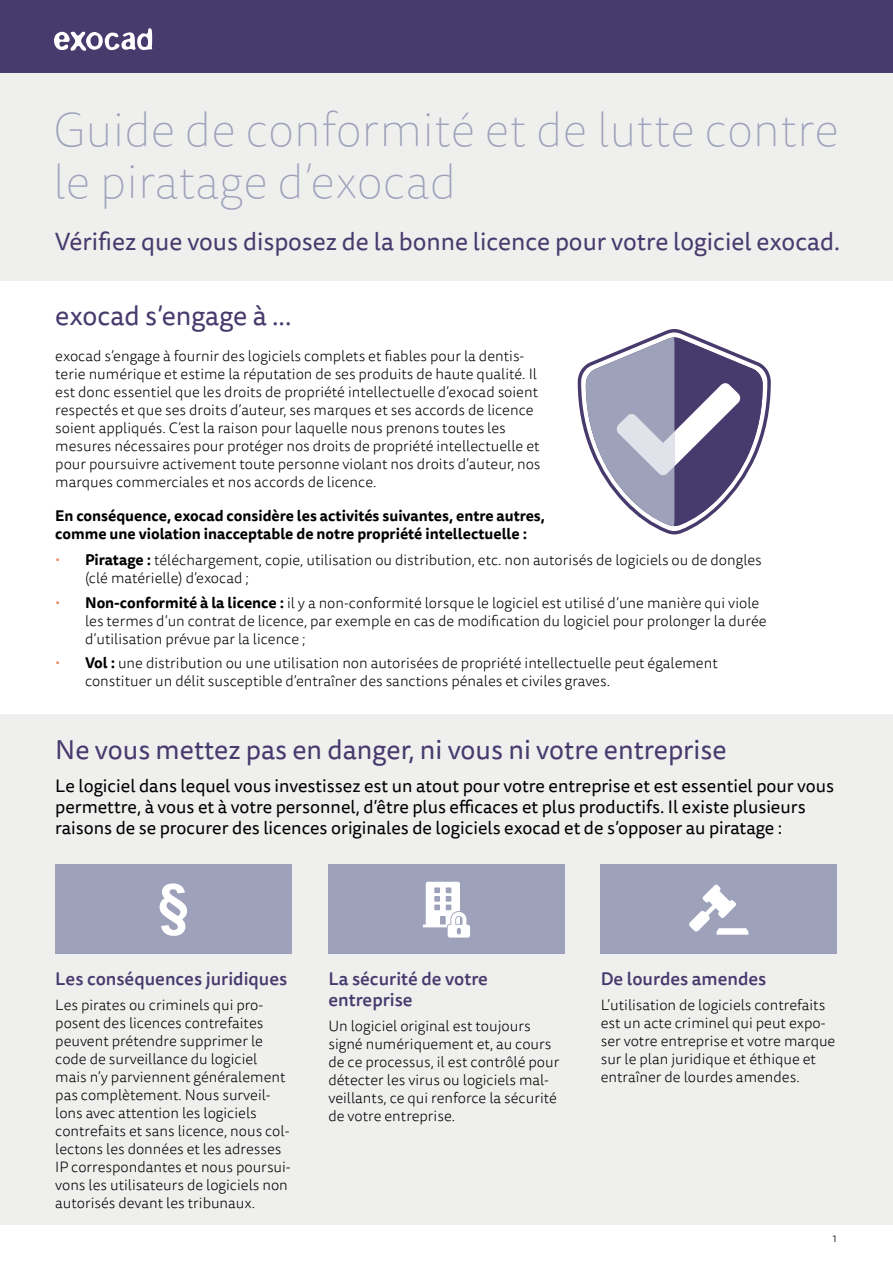
<style>
.page{position:relative;width:893px;height:1263px;background:#fff}
.page>*{position:absolute;margin:0;border:0;box-sizing:border-box;transform-origin:0 0}
.t1{font:100 48px/52.5px "Tisa Sans Pro";color:#9da1ba}
.t2{font:27px "Tisa Sans Pro";color:#473a6d}
.t3{font:24.75px "Tisa Sans Pro";color:#473a6d}
.t4{font:18px/21px "Tisa Sans Pro";color:#000}
.t5{font:500 18px/21px "Tisa Sans Pro";color:#473a6d}
.t6{font:500 18px "Tisa Sans Pro";color:#463a6d}
.t7{font:300 15px/18px "Tisa Sans Pro";color:#000}
.t8{font:700 15px/18px "Tisa Sans Pro";color:#000}
.t9{font:300 12px "Tisa Sans Pro";color:#000}
.s1{color:#ef895f}
.s2{font-weight:700}
</style>
<div class="page">
<div style="left:0;top:714px;width:893px;height:510px;background:#efefee"></div>
<div style="left:0;top:0;width:893px;height:281px;background:#efefee"></div>
<div style="left:0;top:0;width:893px;height:72px;background:#473a6d"></div>
<div style="left:55px;top:864px;width:236px;height:90px;background:#9da1ba"></div>
<div style="left:328px;top:864px;width:237px;height:90px;background:#9da1ba"></div>
<div style="left:601px;top:864px;width:236px;height:90px;background:#9da1ba"></div>
<svg style="left:160px;top:883px;width:27px;height:53px"></svg>
<svg style="left:423px;top:882px;width:47px;height:55px"></svg>
<svg style="left:689px;top:884px;width:59px;height:51px"></svg>
<svg style="left:578px;top:329px;width:193px;height:205px"></svg>
<svg style="left:54px;top:28px;width:98px;height:23px"></svg>
<h1 class="t1" style="left:53px;top:105px;width:787px">Guide de conformité et de lutte contre le piratage d’exocad</h1>
<h3 class="t3" style="left:55px;top:225px;width:787px">Vérifiez que vous disposez de la bonne licence pour votre logiciel exocad.</h3>
<h2 class="t2" style="left:55px;top:297px;width:238px">exocad s’engage à ...</h2>
<p class="t7" style="left:55px;top:347px;width:487px">exocad s’engage à fournir des logiciels complets et fiables pour la dentis&shy;terie numérique et estime la réputation de ses produits de haute qualité. Il est donc essentiel que les droits de propriété intellectuelle d’exocad soient respectés et que ses droits d’auteur, ses marques et ses accords de licence soient appliqués. C’est la raison pour laquelle nous prenons toutes les mesures nécessaires pour protéger nos droits de propriété intellectuelle et pour poursuivre activement toute personne violant nos droits d’auteur, nos marques commerciales et nos accords de licence.</p>
<p class="t8" style="left:55px;top:507px;width:491px">En conséquence, exocad considère les activités suivantes, entre autres, comme une violation inacceptable de notre propriété intellectuelle :</p>
<p class="t7" style="left:85px;top:552px;width:678px;text-indent:-30px"><span class="s1">•</span> <span class="s2">Piratage :</span> téléchargement, copie, utilisation ou distribution, etc. non autorisés de logiciels ou de dongles (clé matérielle) d’exocad ;</p>
<p class="t7" style="left:85px;top:594px;width:683px;text-indent:-30px"><span class="s1">•</span> <span class="s2">Non-conformité à la licence :</span> il y a non-conformité lorsque le logiciel est utilisé d’une manière qui viole les termes d’un contrat de licence, par exemple en cas de modification du logiciel pour prolonger la durée d’utilisation prévue par la licence ;</p>
<p class="t7" style="left:85px;top:654px;width:634px;text-indent:-30px"><span class="s1">•</span> <span class="s2">Vol :</span> une distribution ou une utilisation non autorisées de propriété intellectuelle peut également constituer un délit susceptible d’entraîner des sanctions pénales et civiles graves.</p>
<h2 class="t2" style="left:55px;top:731px;width:673px">Ne vous mettez pas en danger, ni vous ni votre entreprise</h2>
<p class="t4" style="left:55px;top:776px;width:780px">Le logiciel dans lequel vous investissez est un atout pour votre entreprise et est essentiel pour vous permettre, à vous et à votre personnel, d’être plus efficaces et plus productifs. Il existe plusieurs raisons de se procurer des licences originales de logiciels exocad et de s’opposer au piratage :</p>
<p class="t6" style="left:55px;top:966px;width:234px">Les conséquences juridiques</p>
<p class="t7" style="left:55px;top:996px;width:237px">Les pirates ou criminels qui pro&shy;posent des licences contrefaites peuvent prétendre supprimer le code de surveillance du logiciel mais n’y parviennent généralement pas complètement. Nous surveil&shy;lons avec attention les logiciels contrefaits et sans licence, nous col&shy;lectons les données et les adresses IP correspondantes et nous poursui&shy;vons les utilisateurs de logiciels non autorisés devant les tribunaux.</p>
<p class="t5" style="left:328px;top:969px;width:161px">La sécurité de votre entreprise</p>
<p class="t7" style="left:328px;top:1017px;width:233px">Un logiciel original est toujours signé numériquement et, au cours de ce processus, il est contrôlé pour détecter les virus ou logiciels mal&shy;veillants, ce qui renforce la sécurité de votre entreprise.</p>
<p class="t5" style="left:601px;top:969px;width:167px">De lourdes amendes</p>
<p class="t7" style="left:601px;top:996px;width:236px">L’utilisation de logiciels contrefaits est un acte criminel qui peut expo&shy;ser votre entreprise et votre marque sur le plan juridique et éthique et entraîner de lourdes amendes.</p>
<p class="t9" style="left:833px;top:1230px;width:6px">1</p>
</div>
